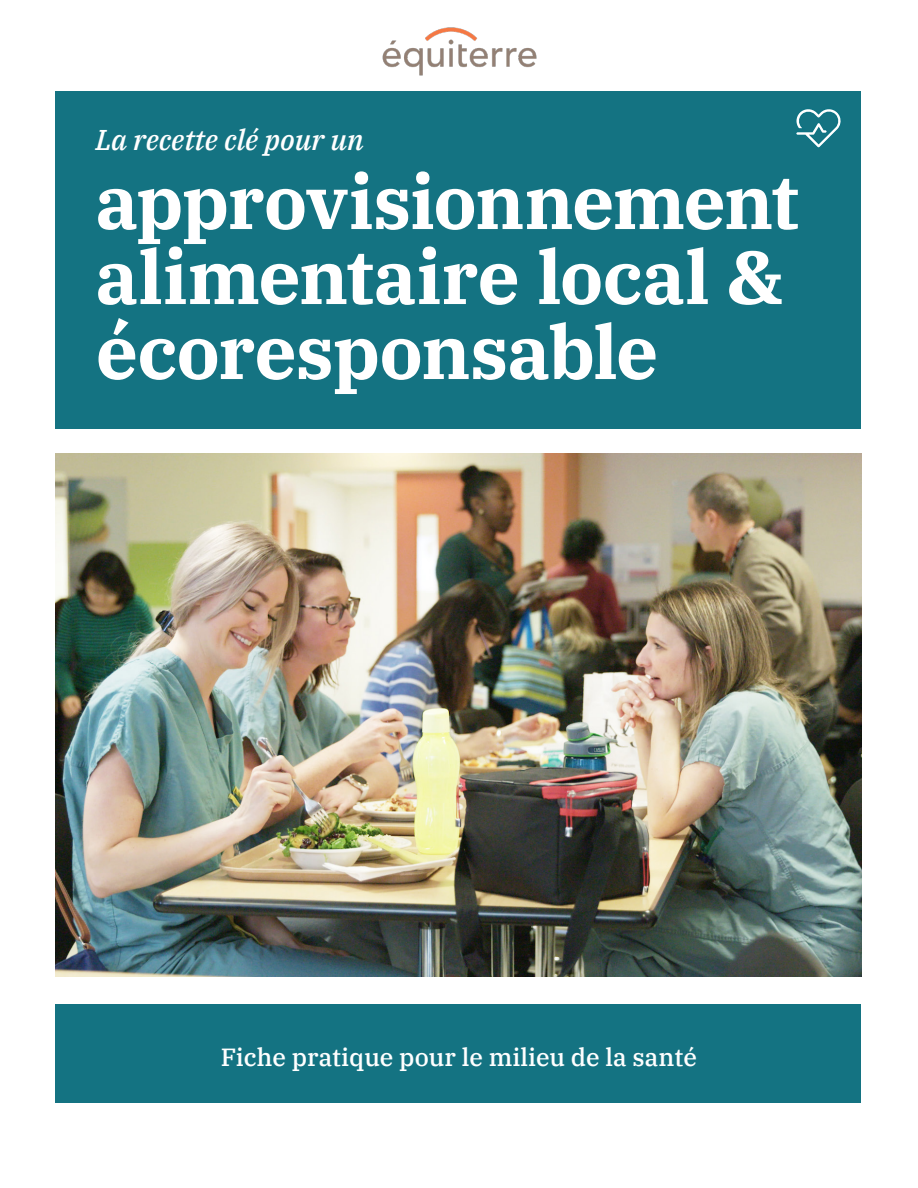
<style>
.page{position:relative;width:918px;height:1188px;background:#fff}
.page>*{position:absolute;margin:0;border:0;box-sizing:border-box;transform-origin:0 0}
.t1{font:700 75px/75px "IBM Plex Serif";letter-spacing:-.015em;color:#fff}
.t2{font:italic 500 28.5px "IBM Plex Serif";color:#fff}
.t3{font:500 24.75px "IBM Plex Serif";color:#fff}
</style>
<div class="page">
<div style="left:55px;top:91px;width:806px;height:338px;background:#147382"></div>
<div style="left:55px;top:1004px;width:806px;height:99px;background:#147382"></div>
<img style="left:55px;top:454px;width:806px;height:522px">
<img style="left:382px;top:27px;width:155px;height:49px">
<svg style="left:796px;top:109px;width:45px;height:39px"></svg>
<p class="t2" style="left:96px;top:117px;width:270px">La recette clé pour un</p>
<p class="t1" style="left:96px;top:159px;width:705px">approvisionnement alimentaire local &amp; écoresponsable</p>
<p class="t3" style="left:221px;top:1038px;width:478px">Fiche pratique pour le milieu de la santé</p>
</div>
